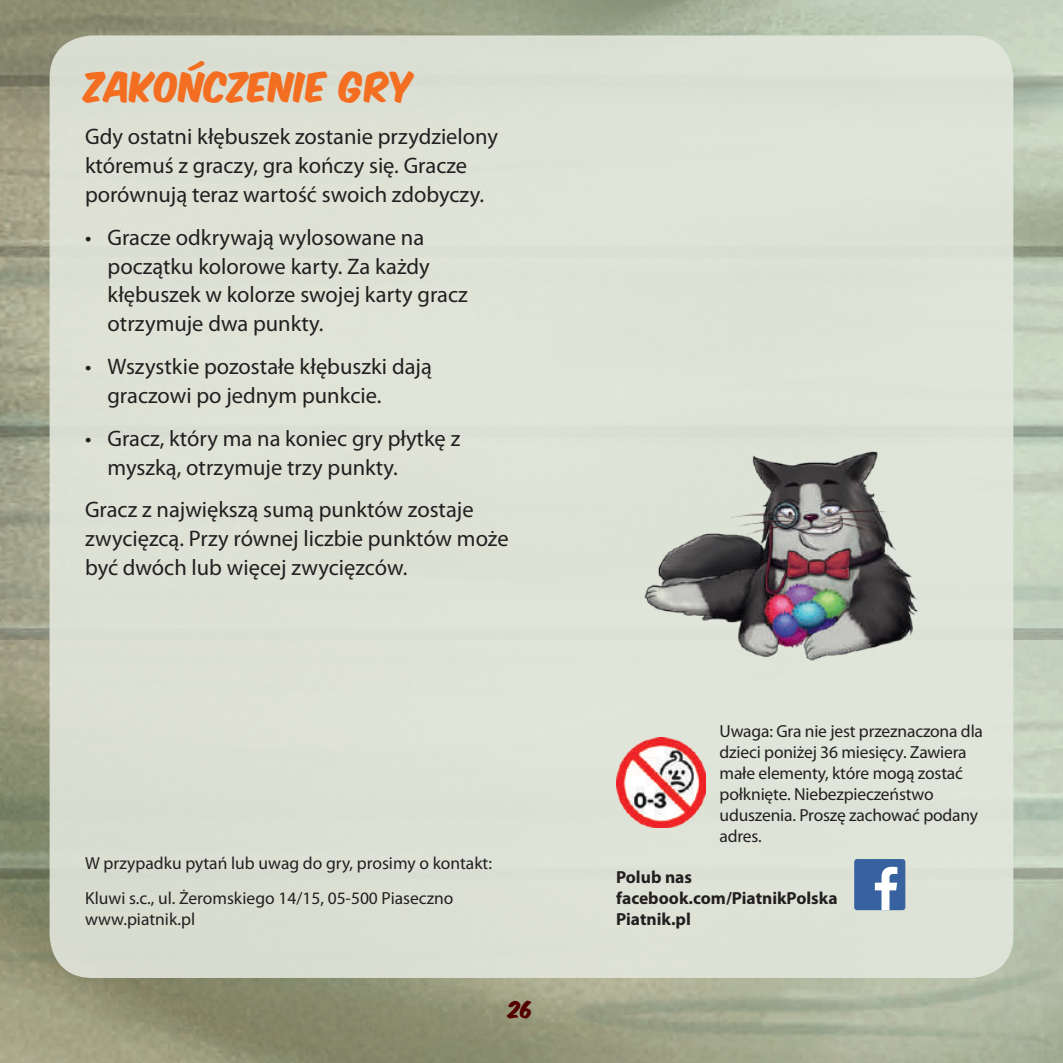
<style>
.page{position:relative;width:1063px;height:1063px;background:#fff}
.page>*{position:absolute;margin:0;border:0;box-sizing:border-box;transform-origin:0 0}
.t1{font:35px "Komika Axis";letter-spacing:.02em;color:#f36e21}
.t2{font:22.5px/28.8px "Myriad Pro";color:#231f20}
.t3{font:20px "Komika Axis";color:#500}
.t4{font:17.5px/21px "Myriad Pro";letter-spacing:-.01em;color:#231f20}
.t5{font:700 17.5px/21px "Myriad Pro";color:#231f20}
</style>
<div class="page">
<img style="left:0;top:0;width:1063px;height:1063px">
<div style="left:50px;top:35px;width:963px;height:943px;background:#e3e7dc;border-radius:43px"></div>
<img style="left:616px;top:738px;width:89px;height:89px">
<div style="left:854px;top:859px;width:51px;height:51px;background:#38629f;border-radius:3px"></div>
<svg style="left:875px;top:867px;width:22px;height:43px"></svg>
<svg style="left:188px;top:61px;width:17px;height:10px"></svg>
<img style="left:644px;top:451px;width:274px;height:210px">
<h1 class="t1" style="left:85px;top:69px;width:330px">ZAKONCZENIE GRY</h1>
<p class="t2" style="left:85px;top:122px;width:415px">Gdy ostatni kłębuszek zostanie przydzielony któremuś z graczy, gra kończy się. Gracze porównują teraz wartość swoich zdobyczy.</p>
<p class="t2" style="left:108px;top:223px;width:362px;text-indent:-22px">• Gracze odkrywają wylosowane na początku kolorowe karty. Za każdy kłębuszek w kolorze swojej karty gracz otrzymuje dwa punkty.</p>
<p class="t2" style="left:108px;top:352px;width:326px;text-indent:-22px">• Wszystkie pozostałe kłębuszki dają graczowi po jednym punkcie.</p>
<p class="t2" style="left:108px;top:423px;width:354px;text-indent:-22px">• Gracz, który ma na koniec gry płytkę z myszką, otrzymuje trzy punkty.</p>
<p class="t2" style="left:85px;top:495px;width:425px">Gracz z największą sumą punktów zostaje zwycięzcą. Przy równej liczbie punktów może być dwóch lub więcej zwycięzców.</p>
<p class="t4" style="left:85px;top:845px;width:408px;line-height:35.2px">W przypadku pytań lub uwag do gry, prosimy o kontakt:<br>Kluwi s.c., ul. Żeromskiego 14/15, 05-500 Piaseczno</p>
<p class="t4" style="left:85px;top:908px;width:112px">www.piatnik.pl</p>
<p class="t3" style="left:509px;top:999px;width:26px">26</p>
<p class="t4" style="left:720px;top:720px;width:265px">Uwaga: Gra nie jest przeznaczona dla dzieci poniżej 36 miesięcy. Zawiera małe elementy, które mogą zostać połknięte. Niebezpieczeństwo uduszenia. Proszę zachować podany adres.</p>
<p class="t5" style="left:616px;top:866px;width:223px">Polub nas facebook.com/PiatnikPolska<br>Piatnik.pl</p>
</div>
